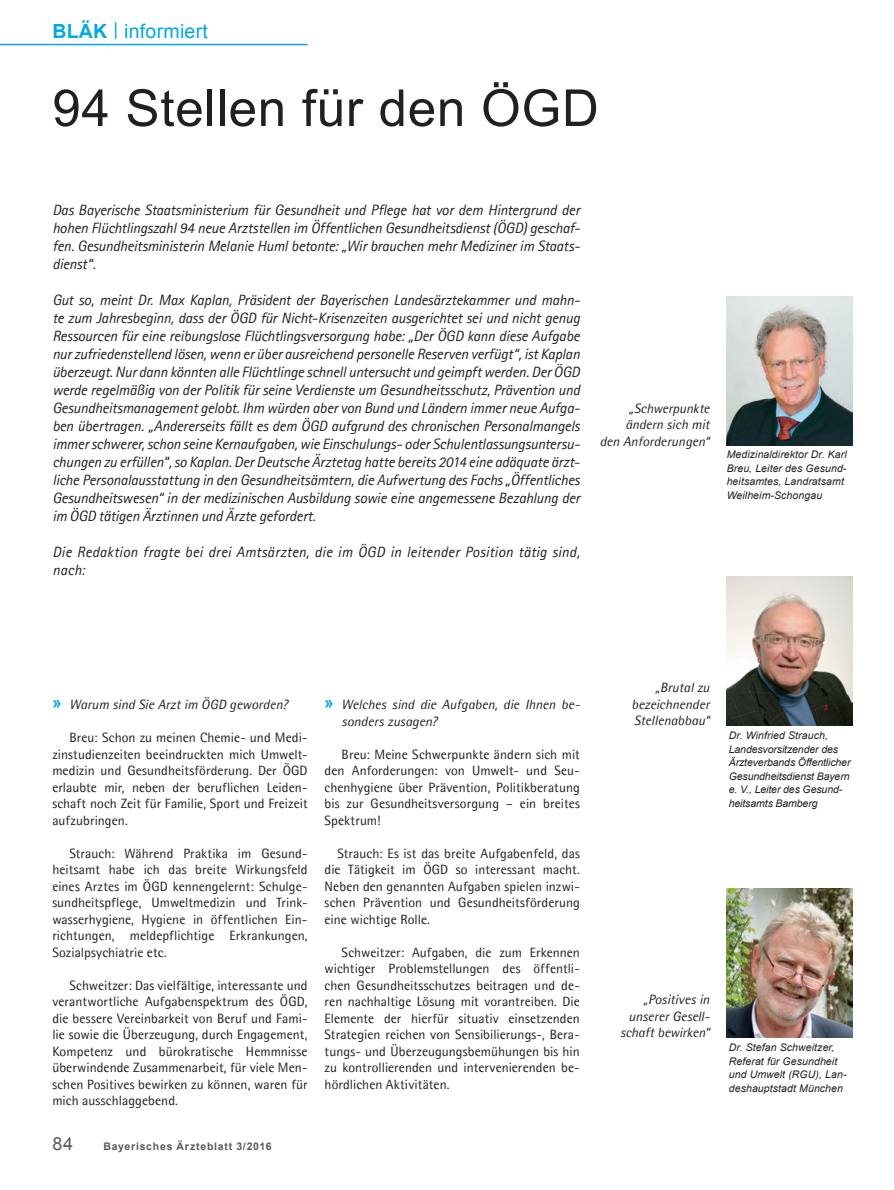
<style>
.page{position:relative;width:894px;height:1190px;background:#fff}
.page>*{position:absolute;margin:0;border:0;box-sizing:border-box;transform-origin:0 0}
.t1{font:51px "Arial";letter-spacing:.015em;color:#231f20}
.t2{font:19.5px "Arial";letter-spacing:.015em;color:#00a9e0}
.t3{font:18px "Arial";color:#58595b}
.t4{font:italic 15px/18px "Agfa Rotis Sans Serif";letter-spacing:-.005em;color:#231f20;text-align:justify}
.t5{font:italic 15px/18px "Agfa Rotis Sans Serif";letter-spacing:.015em;color:#231f20}
.t6{font:13.5px/16.5px "Agfa Rotis Semisans";letter-spacing:.005em;color:#231f20;text-align:justify}
.t7{font:italic 13.5px/16.5px "Agfa Rotis Semisans";color:#231f20;text-align:right}
.t8{font:italic 10.5px/13.5px "Arial";letter-spacing:.01em;color:#231f20}
.t9{font:italic 10.5px/13.5px "Arial";letter-spacing:-.01em;color:#231f20}
.t10{font:700 10.5px "Arial";letter-spacing:.07em;color:#58595b}
.s1{font-weight:700}
.s2{font-family:"Arial";font-weight:700;font-style:normal;font-size:16.5px;color:#00a9e0}
</style>
<div class="page">
<hr style="left:0;top:44px;width:307px;height:1px;background:#00a9e0">
<img style="left:726px;top:888px;width:126px;height:149px">
<img style="left:726px;top:576px;width:126px;height:149px">
<img style="left:726px;top:297px;width:126px;height:149px">
<h2 class="t2" style="left:52px;top:20px;width:157px"><span class="s1">BLÄK</span> <sup>|</sup> informiert</h2>
<h1 class="t1" style="left:52px;top:80px;width:548px">94 Stellen für den ÖGD</h1>
<p class="t4" style="left:52px;top:201px;width:529px">Das Bayerische Staatsministerium für Gesundheit und Pflege hat vor dem Hintergrund der hohen Flüchtlingszahl 94 neue Arztstellen im Öffentlichen Gesundheitsdienst (ÖGD) geschaf&shy;fen. Gesundheitsministerin Melanie Huml betonte: „Wir brauchen mehr Mediziner im Staats&shy;dienst“.</p>
<p class="t4" style="left:52px;top:291px;width:529px">Gut so, meint Dr. Max Kaplan, Präsident der Bayerischen Landesärztekammer und mahn&shy;te zum Jahresbeginn, dass der ÖGD für Nicht-Krisenzeiten ausgerichtet sei und nicht genug Ressourcen für eine reibungslose Flüchtlingsversorgung habe: „Der ÖGD kann diese Aufgabe nur zufriedenstellend lösen, wenn er über ausreichend personelle Reserven verfügt“, ist Kaplan überzeugt. Nur dann könnten alle Flüchtlinge schnell untersucht und geimpft werden. Der ÖGD werde regelmäßig von der Politik für seine Verdienste um Gesundheitsschutz, Prävention und Gesundheitsmanagement gelobt. Ihm würden aber von Bund und Ländern immer neue Aufga&shy;ben übertragen. „Andererseits fällt es dem ÖGD aufgrund des chronischen Personalmangels immer schwerer, schon seine Kernaufgaben, wie Einschulungs- oder Schulentlassungsuntersu&shy;chungen zu erfüllen“, so Kaplan. Der Deutsche Ärztetag hatte bereits 2014 eine adäquate ärzt&shy;liche Personalausstattung in den Gesundheitsämtern, die Aufwertung des Fachs „Öffentliches Gesundheitswesen“ in der medizinischen Ausbildung sowie eine angemessene Bezahlung der im ÖGD tätigen Ärztinnen und Ärzte gefordert.</p>
<p class="t5" style="left:52px;top:543px;width:529px">Die Redaktion fragte bei drei Amtsärzten, die im ÖGD in leitender Position tätig sind, nach:</p>
<p class="t7" style="left:599px;top:400px;width:111px">„Schwerpunkte ändern sich mit<br>den Anforderungen“</p>
<p class="t8" style="left:726px;top:448px;width:122px">Medizinaldirektor Dr. Karl<br>Breu, Leiter des Gesund&shy;heitsamtes, Landratsamt<br>Weilheim-Schongau</p>
<p class="t7" style="left:52px;top:696px;width:237px"><span class="s2">»</span> Warum sind Sie Arzt im ÖGD geworden?</p>
<p class="t6" style="left:52px;top:729px;width:257px;text-indent:17px">Breu: Schon zu meinen Chemie- und Medi&shy;zinstudienzeiten beeindruckten mich Umwelt&shy;medizin und Gesundheitsförderung. Der ÖGD erlaubte mir, neben der beruflichen Leiden&shy;schaft noch Zeit für Familie, Sport und Freizeit aufzubringen.</p>
<p class="t6" style="left:52px;top:845px;width:257px;text-indent:17px">Strauch: Während Praktika im Gesund&shy;heitsamt habe ich das breite Wirkungsfeld eines Arztes im ÖGD kennengelernt: Schulge&shy;sundheitspflege, Umweltmedizin und Trink&shy;wasserhygiene, Hygiene in öffentlichen Ein&shy;richtungen, meldepflichtige Erkrankungen, Sozialpsychiatrie etc.</p>
<p class="t6" style="left:52px;top:977px;width:257px;text-indent:17px">Schweitzer: Das vielfältige, interessante und verantwortliche Aufgabenspektrum des ÖGD, die bessere Vereinbarkeit von Beruf und Fami&shy;lie sowie die Überzeugung, durch Engagement, Kompetenz und bürokratische Hemmnisse überwindende Zusammenarbeit, für viele Men&shy;schen Positives bewirken zu können, waren für mich ausschlaggebend.</p>
<h3 class="t3" style="left:52px;top:1133px;width:22px">84</h3>
<p class="t10" style="left:103px;top:1140px;width:170px">Bayerisches Ärzteblatt 3/2016</p>
<p class="t7" style="left:341px;top:696px;width:240px;text-align:left;text-indent:-17px"><span class="s2">»</span> Welches sind die Aufgaben, die Ihnen be&shy;sonders zusagen?</p>
<p class="t6" style="left:324px;top:746px;width:257px;text-indent:17px">Breu: Meine Schwerpunkte ändern sich mit den Anforderungen: von Umwelt- und Seu&shy;chenhygiene über Prävention, Politikberatung bis zur Gesundheitsversorgung – ein breites Spektrum!</p>
<p class="t6" style="left:324px;top:845px;width:257px;text-indent:13px">Strauch: Es ist das breite Aufgabenfeld, das die Tätigkeit im ÖGD so interessant macht.<br>Neben den genannten Aufgaben spielen inzwi&shy;schen Prävention und Gesundheitsförderung eine wichtige Rolle.</p>
<p class="t6" style="left:324px;top:944px;width:257px;text-indent:17px">Schweitzer: Aufgaben, die zum Erkennen wichtiger Problemstellungen des öffentli&shy;chen Gesundheitsschutzes beitragen und de&shy;ren nachhaltige Lösung mit vorantreiben. Die Elemente der hierfür situativ einsetzenden Strategien reichen von Sensibilierungs-, Bera&shy;tungs- und Überzeugungsbemühungen bis hin zu kontrollierenden und intervenierenden be&shy;hördlichen Aktivitäten.</p>
<p class="t7" style="left:631px;top:679px;width:80px;text-align:justify;text-indent:24px">„Brutal zu bezeichnender Stellenabbau“</p>
<p class="t9" style="left:728px;top:729px;width:123px">Dr. Winfried Strauch,<br>Landesvorsitzender des<br>Ärzteverbands Öffentlicher<br>Gesundheitsdienst Bayern e. V., Leiter des Gesund&shy;heitsamts Bamberg</p>
<p class="t7" style="left:620px;top:991px;width:91px">„Positives in unserer Gesell&shy;schaft bewirken“</p>
<p class="t8" style="left:728px;top:1041px;width:119px">Dr. Stefan Schweitzer,<br>Referat für Gesundheit und Umwelt (RGU), Lan&shy;deshauptstadt München</p>
</div>
